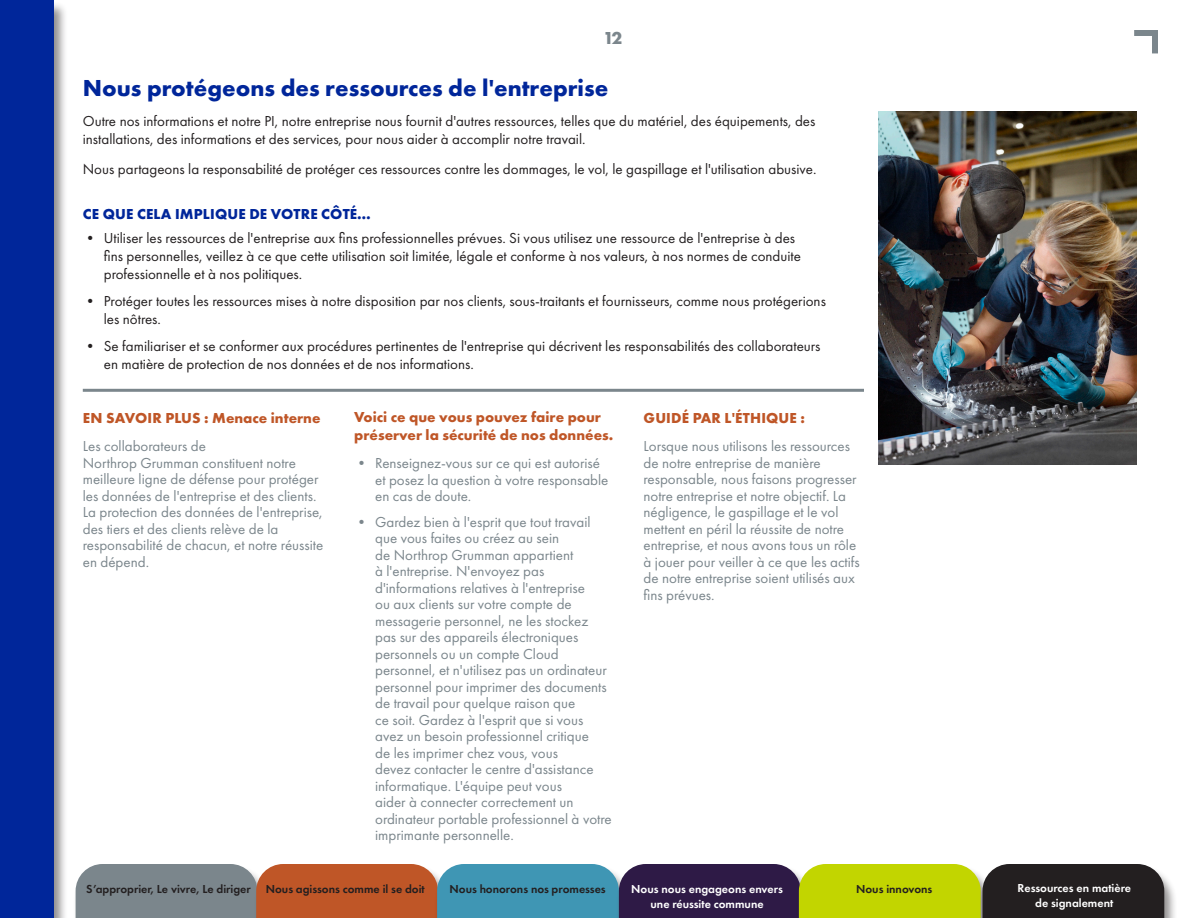
<style>
.page{position:relative;width:1188px;height:918px;background:#fff}
.page>*{position:absolute;margin:0;border:0;box-sizing:border-box;transform-origin:0 0}
.A_head{font:700 24px "Futura PT";color:#00269a}
.t1{font:700 18px "Futura PT";color:#7b868c}
.side_body_text{font:15px/16.5px "Futura PT";color:#7b868c}
.body_text{font:15px/18px "Futura PT";color:#231f20}
.side_head_orange{font:700 15px/18px "Futura PT";color:#bf5627}
.B_head_caps_blue{font:700 15px "Futura PT";letter-spacing:.01em;color:#00269a}
.t2{font:600 12px "Futura PT";color:#231f20}
.t3{font:600 12px/15px "Futura PT";color:#fff;text-align:center}
</style>
<div class="page">
<div style="left:0;top:1px;width:68px;height:917px;background:#231f20;opacity:.5"></div>
<div style="left:0;top:0;width:54px;height:918px;background:#00269a"></div>
<svg style="left:1134px;top:30px;width:24px;height:23px"></svg>
<div style="left:980px;top:865px;width:198px;height:53px;background:#231f20;opacity:.5"></div>
<svg style="left:76px;top:864px;width:1088px;height:54px;background:#716f52"></svg>
<hr style="left:83px;top:389px;width:781px;height:3px;background:#7b868c">
<img style="left:878px;top:112px;width:258px;height:352px">
<p class="t1" style="left:603px;top:26px;width:21px">12</p>
<p class="A_head" style="left:83px;top:72px;width:527px">Nous protégeons des ressources de l'entreprise</p>
<p class="body_text" style="left:83px;top:112px;width:734px">Outre nos informations et notre PI, notre entreprise nous fournit d'autres ressources, telles que du matériel, des équipements, des installations, des informations et des services, pour nous aider à accomplir notre travail.</p>
<p class="body_text" style="left:83px;top:160px;width:735px">Nous partageons la responsabilité de protéger ces ressources contre les dommages, le vol, le gaspillage et l'utilisation abusive.</p>
<p class="B_head_caps_blue" style="left:83px;top:204px;width:290px">CE QUE CELA IMPLIQUE DE VOTRE CÔTÉ…</p>
<p class="body_text" style="left:104px;top:229px;width:699px;text-indent:-21px">• Utiliser les ressources de l'entreprise aux fins professionnelles prévues. Si vous utilisez une ressource de l'entreprise à des fins personnelles, veillez à ce que cette utilisation soit limitée, légale et conforme à nos valeurs, à nos normes de conduite professionnelle et à nos politiques.</p>
<p class="body_text" style="left:104px;top:292px;width:724px;text-indent:-21px">• Protéger toutes les ressources mises à notre disposition par nos clients, sous-traitants et fournisseurs, comme nous protégerions les nôtres.</p>
<p class="body_text" style="left:104px;top:337px;width:718px;text-indent:-21px">• Se familiariser et se conformer aux procédures pertinentes de l'entreprise qui décrivent les responsabilités des collaborateurs en matière de protection de nos données et de nos informations.</p>
<p class="side_head_orange" style="left:83px;top:408px;width:239px">EN SAVOIR PLUS : Menace interne</p>
<p class="side_body_text" style="left:83px;top:438px;width:242px">Les collaborateurs de<br>Northrop Grumman constituent notre meilleure ligne de défense pour protéger les données de l'entreprise et des clients.<br>La protection des données de l'entreprise, des tiers et des clients relève de la responsabilité de chacun, et notre réussite en dépend.</p>
<p class="side_head_orange" style="left:644px;top:408px;width:163px">GUIDÉ PAR L'ÉTHIQUE :</p>
<p class="side_body_text" style="left:644px;top:438px;width:218px">Lorsque nous utilisons les ressources de notre entreprise de manière responsable, nous faisons progresser notre entreprise et notre objectif. La négligence, le gaspillage et le vol mettent en péril la réussite de notre entreprise, et nous avons tous un rôle à jouer pour veiller à ce que les actifs de notre entreprise soient utilisés aux fins prévues.</p>
<p class="side_head_orange" style="left:354px;top:407px;width:261px">Voici ce que vous pouvez faire pour préserver la sécurité de nos données.</p>
<p class="side_body_text" style="left:375px;top:455px;width:235px;text-indent:-21px">• Renseignez-vous sur ce qui est autorisé et posez la question à votre responsable en cas de doute.</p>
<p class="side_body_text" style="left:375px;top:514px;width:238px;text-indent:-21px">• Gardez bien à l'esprit que tout travail que vous faites ou créez au sein<br>de Northrop Grumman appartient<br>à l'entreprise. N'envoyez pas d'informations relatives à l'entreprise<br>ou aux clients sur votre compte de messagerie personnel, ne les stockez pas sur des appareils électroniques personnels ou un compte Cloud personnel, et n'utilisez pas un ordinateur personnel pour imprimer des documents de travail pour quelque raison que<br>ce soit. Gardez à l'esprit que si vous avez un besoin professionnel critique<br>de les imprimer chez vous, vous<br>devez contacter le centre d'assistance informatique. L'équipe peut vous<br>aider à connecter correctement un ordinateur portable professionnel à votre imprimante personnelle.</p>
<p class="t2" style="left:86px;top:882px;width:340px">S’approprier, Le vivre, Le diriger Nous agissons comme il se doit</p>
<p class="t2" style="left:450px;top:882px;width:158px">Nous honorons nos promesses</p>
<p class="t2" style="left:856px;top:882px;width:78px">Nous innovons</p>
<p class="t3" style="left:1018px;top:880px;width:115px">Ressources en matière de signalement</p>
<p class="t3" style="left:631px;top:882px;width:153px">Nous nous engageons envers une réussite commune</p>
</div>
